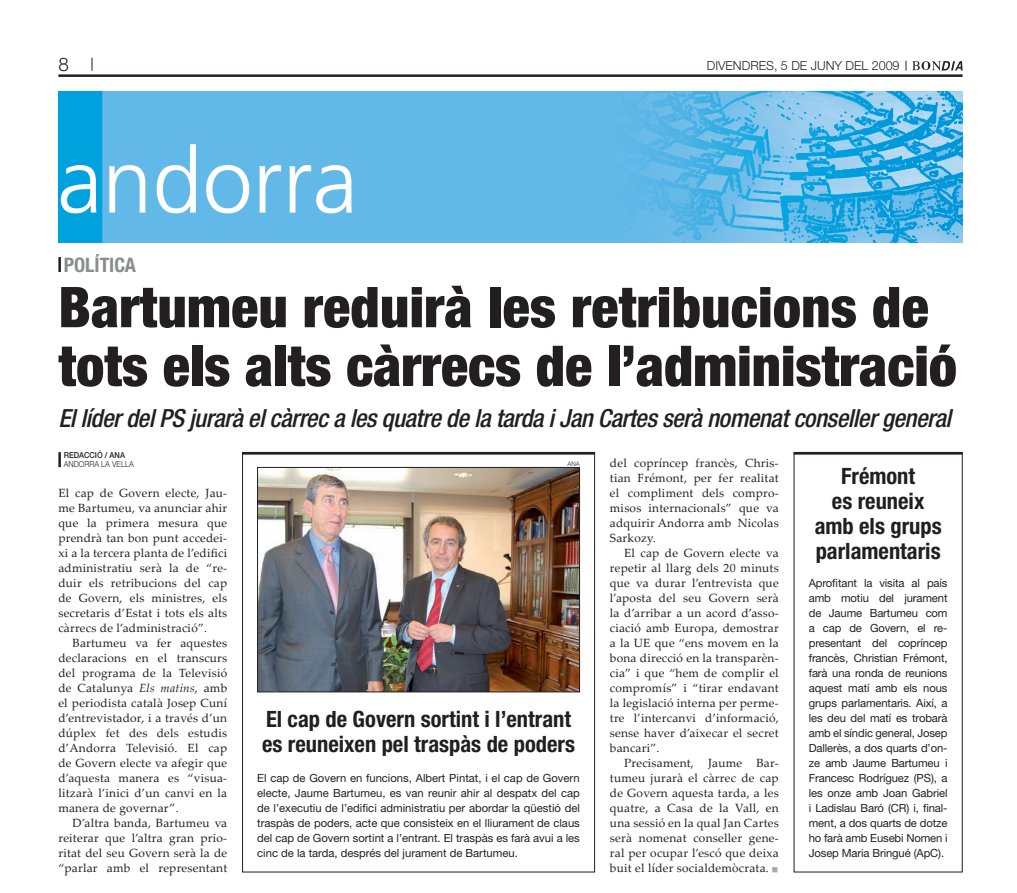
<style>
.page{position:relative;width:1017px;height:893px;background:#fff}
.page>*{position:absolute;margin:0;border:0;box-sizing:border-box;transform-origin:0 0}
.t1{font:900 condensed 56.25px/58.8px "Helvetica Neue LT Std";letter-spacing:.005em;color:#231f20}
.t2{font:italic 500 condensed 25px "Helvetica Neue LT Std";letter-spacing:-.02em;color:#231f20}
.t3{font:700 condensed 22.5px/25px "Helvetica Neue LT Std";color:#231f20}
.t4{font:700 condensed 20px "Helvetica Neue LT Std";color:#8a8c8f}
.t5{font:300 18.75px "Helvetica Neue LT Std";color:#231f20}
.t6{font:300 12.5px "Helvetica Neue LT Std";color:#231f20}
.t7{font:11.88px "Palatino Linotype";letter-spacing:.02em;color:#231f20}
.t8{font:11.25px/15px "Helvetica Neue LT Std";letter-spacing:-.01em;color:#231f20;text-align:justify}
.t9{font:300 8.25px/8.8px "Helvetica Neue LT Std";color:#231f20;scale:.91 1}
.t10{font:300 6.25px "Helvetica Neue LT Std";color:#231f20}
.s1{font-weight:500}
.s2{font-style:italic}
</style>
<div class="page">
<hr style="left:58px;top:74px;width:904px;height:3px;background:#231f20">
<svg style="left:92px;top:58px;width:1px;height:13px"></svg>
<svg style="left:905px;top:61px;width:57px;height:10px"></svg>
<img style="left:59px;top:92px;width:903px;height:150px">
<svg style="left:772px;top:867px;width:5px;height:5px"></svg>
<hr style="left:242px;top:452px;width:352px;height:2px;background:#231f20">
<img style="left:259px;top:469px;width:318px;height:221px">
<div style="left:257px;top:467px;width:322px;height:225px;border:1px solid #231f20"></div>
<hr style="left:58px;top:452px;width:3px;height:15px;background:#231f20">
<hr style="left:58px;top:257px;width:3px;height:15px;background:#231f20">
<hr style="left:793px;top:452px;width:169px;height:2px;background:#231f20">
<p class="t5" style="left:58px;top:53px;width:12px">8</p>
<p class="t6" style="left:706px;top:58px;width:194px">DIVENDRES, 5 DE JUNY DEL 2009</p>
<p class="t4" style="left:64px;top:252px;width:74px">política</p>
<p class="t1" style="left:58px;top:277px;width:899px">Bartumeu reduirà les retribucions de tots els alts càrrecs de l’administració</p>
<p class="t2" style="left:58px;top:403px;width:893px">El líder del PS jurarà el càrrec a les quatre de la tarda i Jan Cartes serà nomenat conseller general</p>
<p class="t3" style="left:814px;top:463px;width:128px;text-align:center">Frémont<br>es reuneix amb els grups parlamentaris</p>
<p class="t8" style="left:808px;top:575px;width:140px">Aprofitant la visita al país amb motiu del jurament de Jaume Bartumeu com a cap de Govern, el re&shy;presentant del copríncep francès, Christian Frémont, farà una ronda de reunions aquest matí amb els nous grups parlamentaris. Així, a les deu del matí es trobarà amb el síndic general, Josep Dallerès, a dos quarts d’on&shy;ze amb Jaume Bartumeu i Francesc Rodríguez (PS), a les onze amb Joan Gabriel i Ladislau Baró (CR) i, final&shy;ment, a dos quarts de dotze ho farà amb Eusebi Nomen i Josep Maria Bringué (ApC).</p>
<p class="t9" style="left:64px;top:450px;width:79px"><span class="s1">REDACCIÓ / ANA<br></span>ANDORRA LA VELLA</p>
<p class="t7" style="left:609px;top:454px;width:170px">del copríncep francès, Chris-</p>
<p class="t7" style="left:609px;top:469px;width:170px">tian Frémont, per fer realitat</p>
<p class="t7" style="left:609px;top:484px;width:170px">el compliment dels compro-</p>
<p class="t7" style="left:609px;top:499px;width:170px">misos internacionals” que va</p>
<p class="t7" style="left:609px;top:514px;width:170px">adquirir Andorra amb Nicolas</p>
<p class="t7" style="left:609px;top:529px;width:47px">Sarkozy.</p>
<p class="t7" style="left:624px;top:544px;width:156px">El cap de Govern electe va</p>
<p class="t7" style="left:609px;top:559px;width:170px">repetir al llarg dels 20 minuts</p>
<p class="t7" style="left:609px;top:574px;width:170px">que va durar l’entrevista que</p>
<p class="t7" style="left:609px;top:589px;width:170px">l’aposta del seu Govern serà</p>
<p class="t7" style="left:609px;top:604px;width:170px">la d’arribar a un acord d’asso-</p>
<p class="t7" style="left:609px;top:619px;width:170px">ciació amb Europa, demostrar</p>
<p class="t7" style="left:609px;top:634px;width:170px">a la UE que “ens movem en la</p>
<p class="t7" style="left:609px;top:649px;width:170px">bona direcció en la transparèn-</p>
<p class="t7" style="left:609px;top:664px;width:170px">cia” i que “hem de complir el</p>
<p class="t7" style="left:609px;top:679px;width:170px">compromís” i “tirar endavant</p>
<p class="t7" style="left:609px;top:694px;width:170px">la legislació interna per perme-</p>
<p class="t7" style="left:609px;top:709px;width:170px">tre l’intercanvi d’informació,</p>
<p class="t7" style="left:609px;top:724px;width:170px">sense haver d’aixecar el secret</p>
<p class="t7" style="left:609px;top:739px;width:51px">bancari”.</p>
<p class="t7" style="left:624px;top:754px;width:156px">Precisament, Jaume Bar-</p>
<p class="t7" style="left:610px;top:769px;width:170px">tumeu jurarà el càrrec de cap</p>
<p class="t7" style="left:610px;top:784px;width:170px">de Govern aquesta tarda, a les</p>
<p class="t7" style="left:610px;top:799px;width:170px">quatre, a Casa de la Vall, en</p>
<p class="t7" style="left:610px;top:814px;width:170px">una sessió en la qual Jan Cartes</p>
<p class="t7" style="left:610px;top:829px;width:170px">serà nomenat conseller gene-</p>
<p class="t7" style="left:610px;top:844px;width:170px">ral per ocupar l’escó que deixa</p>
<p class="t7" style="left:610px;top:859px;width:160px">buit el líder socialdemòcrata.</p>
<p class="t10" style="left:567px;top:460px;width:14px">ANA</p>
<p class="t7" style="left:58px;top:484px;width:170px">El cap de Govern electe, Jau-</p>
<p class="t7" style="left:58px;top:499px;width:170px">me Bartumeu, va anunciar ahir</p>
<p class="t7" style="left:58px;top:514px;width:170px">que la primera mesura que</p>
<p class="t7" style="left:58px;top:529px;width:170px">prendrà tan bon punt accedei-</p>
<p class="t7" style="left:58px;top:544px;width:170px">xi a la tercera planta de l’edifici</p>
<p class="t7" style="left:58px;top:559px;width:170px">administratiu serà la de “re-</p>
<p class="t7" style="left:58px;top:574px;width:170px">duir els retribucions del cap</p>
<p class="t7" style="left:58px;top:589px;width:170px">de Govern, els ministres, els</p>
<p class="t7" style="left:58px;top:604px;width:170px">secretaris d’Estat i tots els alts</p>
<p class="t7" style="left:58px;top:619px;width:150px">càrrecs de l’administració”.</p>
<p class="t7" style="left:73px;top:634px;width:156px">Bartumeu va fer aquestes</p>
<p class="t7" style="left:58px;top:649px;width:170px">declaracions en el transcurs</p>
<p class="t7" style="left:58px;top:664px;width:170px">del programa de la Televisió</p>
<p class="t7" style="left:58px;top:679px;width:170px">de Catalunya <span class="s2">Els matins</span>, amb</p>
<p class="t7" style="left:58px;top:694px;width:170px">el periodista català Josep Cuní</p>
<p class="t7" style="left:58px;top:709px;width:170px">d’entrevistador, i a través d’un</p>
<p class="t7" style="left:58px;top:724px;width:170px">dúplex fet des dels estudis</p>
<p class="t7" style="left:58px;top:739px;width:170px">d’Andorra Televisió. El cap</p>
<p class="t7" style="left:58px;top:754px;width:170px">de Govern electe va afegir que</p>
<p class="t7" style="left:58px;top:769px;width:170px">d’aquesta manera es “visua-</p>
<p class="t7" style="left:58px;top:784px;width:170px">litzarà l’inici d’un canvi en la</p>
<p class="t7" style="left:58px;top:799px;width:122px">manera de governar”.</p>
<p class="t7" style="left:73px;top:814px;width:156px">D’altra banda, Bartumeu va</p>
<p class="t7" style="left:58px;top:829px;width:170px">reiterar que l’altra gran prio-</p>
<p class="t7" style="left:58px;top:844px;width:170px">ritat del seu Govern serà la de</p>
<p class="t7" style="left:58px;top:859px;width:170px">“parlar amb el representant</p>
<p class="t3" style="left:262px;top:706px;width:314px">El cap de Govern sortint i l’entrant es reuneixen pel traspàs de poders</p>
<p class="t8" style="left:257px;top:770px;width:324px">El cap de Govern en funcions, Albert Pintat, i el cap de Govern electe, Jaume Bartumeu, es van reunir ahir al despatx del cap de l’executiu de l’edifici administratiu per abordar la qüestió del traspàs de poders, acte que consisteix en el lliurament de claus del cap de Govern sortint a l’entrant. El traspàs es farà avui a les cinc de la tarda, després del jurament de Bartumeu.</p>
</div>
